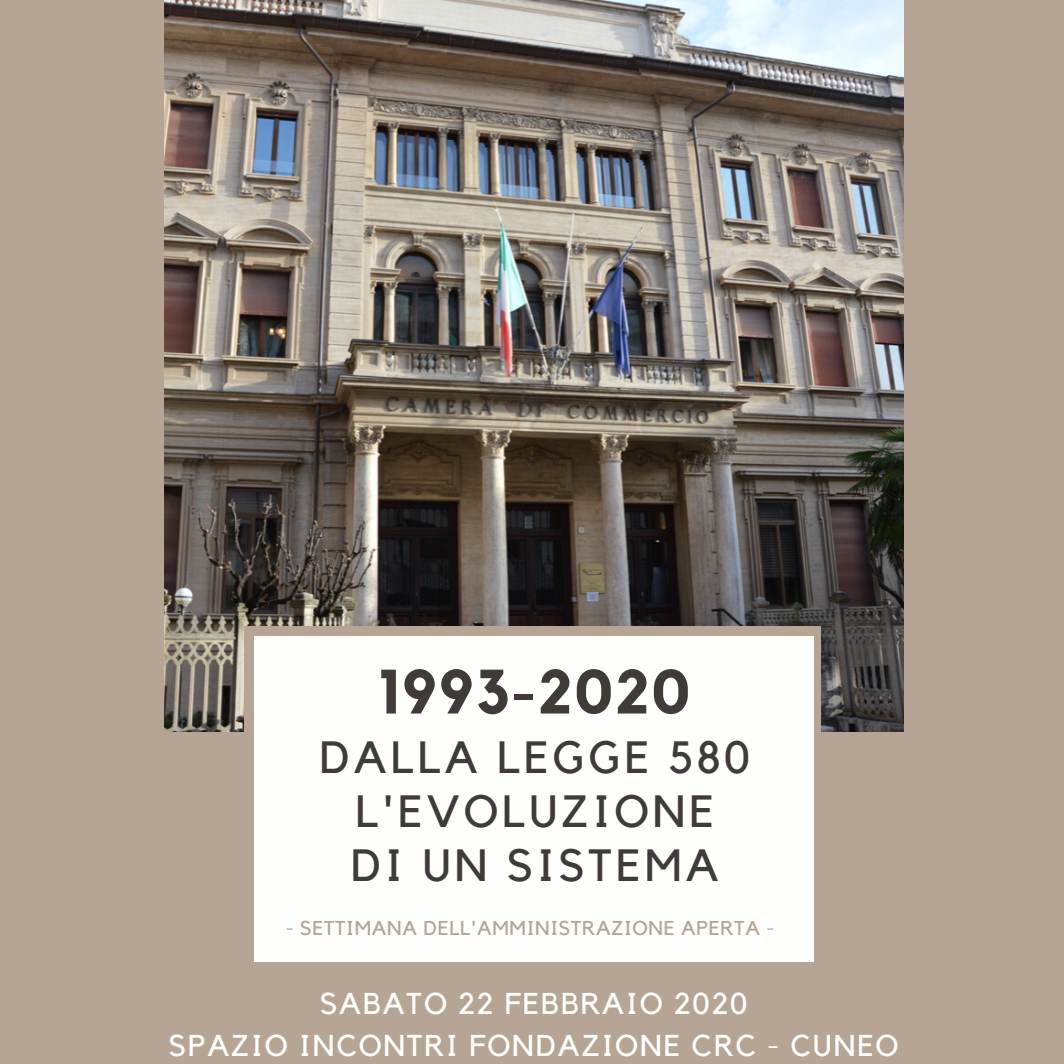
<style>
.page{position:relative;width:1064px;height:1064px;background:#fff}
.page>*{position:absolute;margin:0;border:0;box-sizing:border-box;transform-origin:0 0}
.t1{font:700 61.75px "Kollektif";letter-spacing:.03em;color:#403b37}
.t2{font:45px/53.8px "Kollektif";letter-spacing:.085em;color:#403b37;text-align:center}
.t3{font:30px/41.2px "Kollektif";letter-spacing:.06em;color:#fefffc;text-align:center}
.t4{font:20px "Kollektif";letter-spacing:.035em;color:#b6a495}
</style>
<div class="page">
<div style="left:0;top:0;width:1063px;height:1063px;background:#b6a495"></div>
<img style="left:164px;top:0;width:739px;height:731px">
<div style="left:244px;top:626px;width:575px;height:345px;background:#b6a495"></div>
<div style="left:254px;top:636px;width:559px;height:324px;background:#fefffc"></div>
<h1 class="t1" style="left:377px;top:663px;width:314px">1993-2020</h1>
<h2 class="t2" style="left:319px;top:731px;width:432px">DALLA LEGGE 580<br>L'EVOLUZIONE<br>DI UN SISTEMA</h2>
<p class="t4" style="left:286px;top:918px;width:490px">- SETTIMANA DELL'AMMINISTRAZIONE APERTA -</p>
<p class="t3" style="left:169px;top:984px;width:731px">SABATO 22 FEBBRAIO 2020<br>SPAZIO INCONTRI FONDAZIONE CRC - CUNEO</p>
</div>
